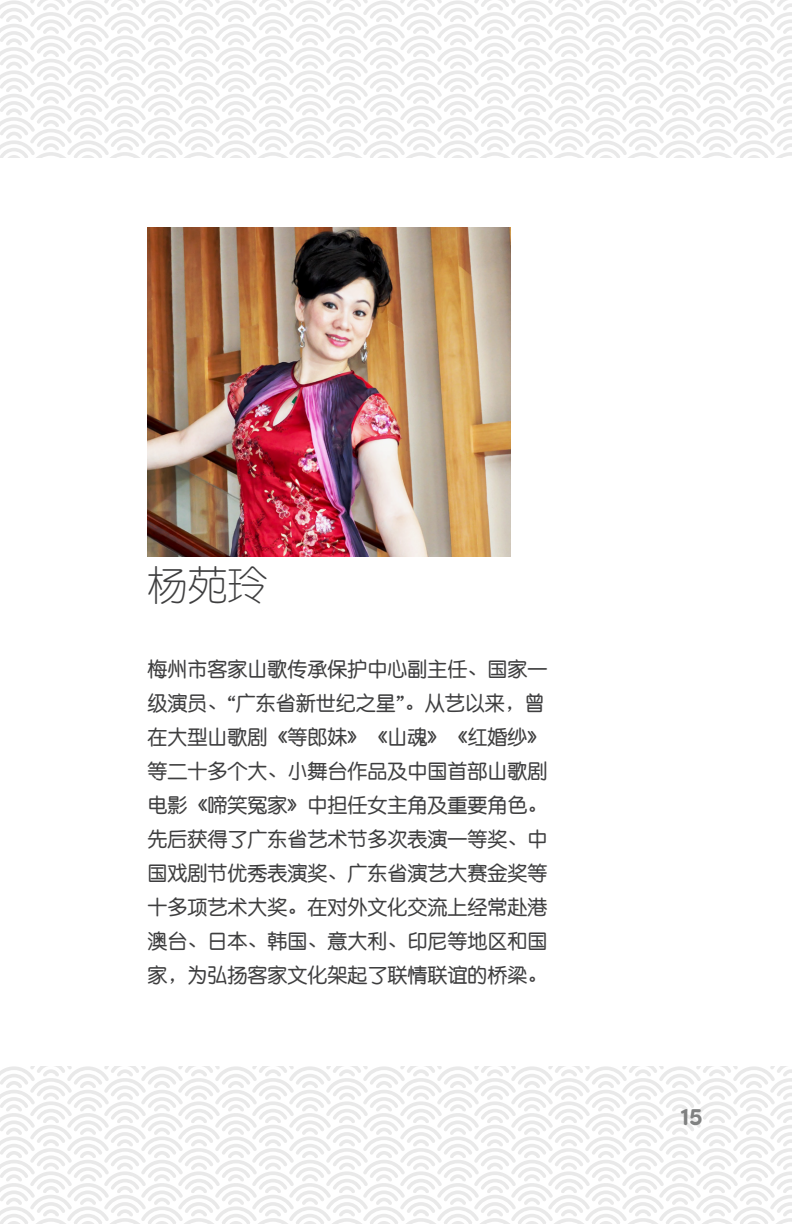
<style>
.page{position:relative;width:792px;height:1224px;background:#fff}
.page>*{position:absolute;margin:0;border:0;box-sizing:border-box;transform-origin:0 0}
.t1{font:40px "ST Yuanti SC Light";color:#3e3e3f}
.t2{font:700 24px "Sofia Pro Soft";color:#808181}
.t3{font:20px/34px "ST Yuanti SC Regular";color:#3e3e3f}
</style>
<div class="page">
<div style="left:0;top:0;width:792px;height:157px;background:linear-gradient(to right,#f6f6f6,#f6f6f6)"></div>
<div style="left:0;top:1067px;width:792px;height:157px;background:linear-gradient(to right,#f6f6f6,#f6f6f6)"></div>
<img style="left:147px;top:227px;width:364px;height:329px">
<h1 class="t1" style="left:147px;top:556px;width:122px">杨苑玲</h1>
<p class="t3" style="left:147px;top:651px;width:402px">梅州市客家山歌传承保护中心副主任、国家一级演员、“广东省新世纪之星”。从艺以来，曾在大型山歌剧《等郎妹》《山魂》《红婚纱》等二十多个大、小舞台作品及中国首部山歌剧电影《啼笑冤家》中担任女主角及重要角色。先后获得了广东省艺术节多次表演一等奖、中国戏剧节优秀表演奖、广东省演艺大赛金奖等十多项艺术大奖。在对外文化交流上经常赴港澳台、日本、韩国、意大利、印尼等地区和国家，为弘扬客家文化架起了联情联谊的桥梁。</p>
<p class="t2" style="left:680px;top:1099px;width:24px">15</p>
</div>
